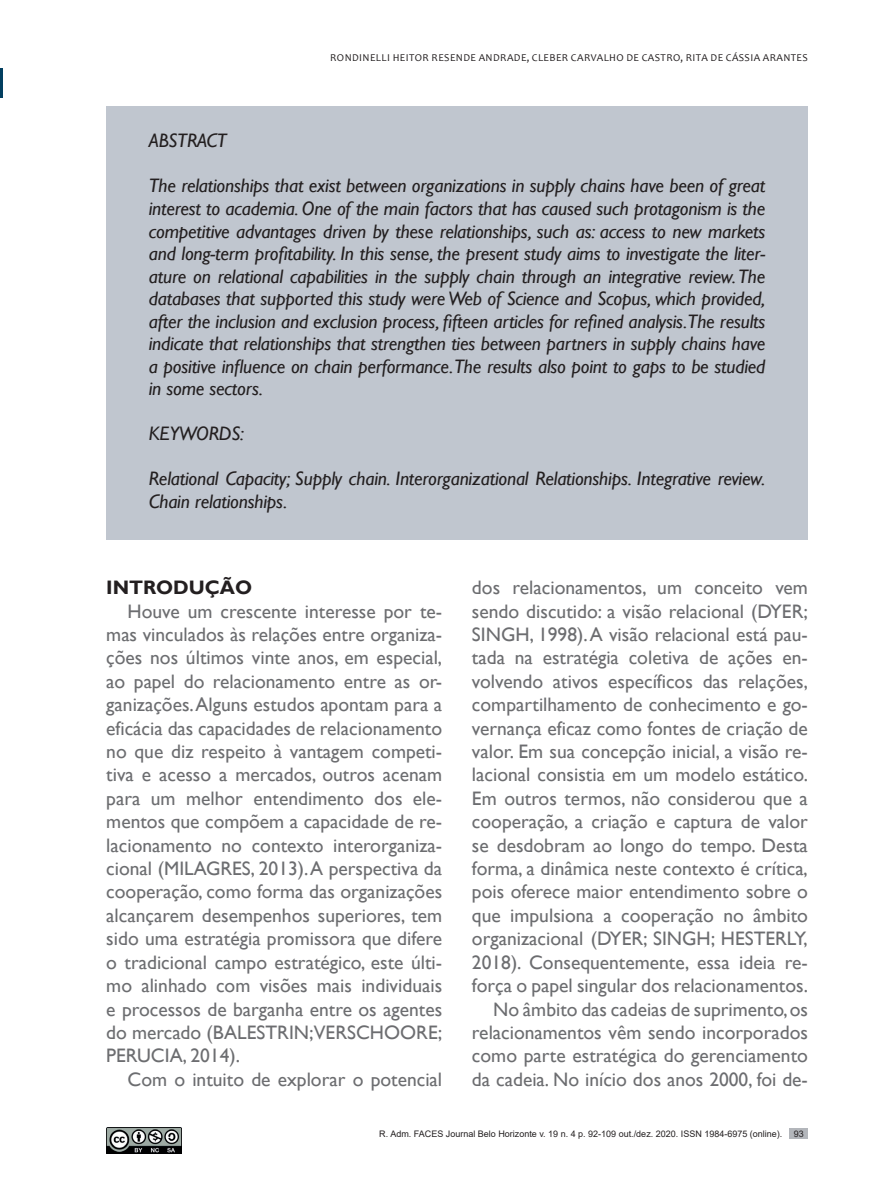
<style>
.page{position:relative;width:893px;height:1191px;background:#fff}
.page>*{position:absolute;margin:0;border:0;box-sizing:border-box;transform-origin:0 0}
.t1{font:19.5px/23.4px "Gill Sans";color:#6c6d70;text-align:justify}
.t2{font:italic 19.5px/22.5px "Gill Sans";letter-spacing:-.01em;color:#231f20;text-align:justify}
.t3{font:700 19.5px "Gill Sans";color:#231f20}
.t4{font:10.5px "Candara";letter-spacing:.04em;color:#231f20}
.t5{font:9px "Arial";color:#231f20}
</style>
<div class="page">
<div style="left:789px;top:1128px;width:19px;height:10px;background:#b3b6bb"></div>
<img style="left:106px;top:1127px;width:75px;height:26px">
<hr style="left:0;top:68px;width:2px;height:30px;background:#023f60">
<div style="left:106px;top:106px;width:702px;height:434px;background:#c0c6cf"></div>
<p class="t4" style="left:330px;top:51px;width:479px">RONDINELLI HEITOR RESENDE ANDRADE, CLEBER CARVALHO DE CASTRO, RITA DE CÁSSIA ARANTES</p>
<p class="t2" style="left:149px;top:130px;width:80px">ABSTRACT</p>
<p class="t2" style="left:149px;top:175px;width:618px">The relationships that exist between organizations in supply chains have been of great interest to academia. One of the main factors that has caused such protagonism is the competitive advantages driven by these relationships, such as: access to new markets and long-term profitability. In this sense, the present study aims to investigate the liter&shy;ature on relational capabilities in the supply chain through an integrative review. The databases that supported this study were Web of Science and Scopus, which provided, after the inclusion and exclusion process, fifteen articles for refined analysis.The results indicate that relationships that strengthen ties between partners in supply chains have a positive influence on chain performance.The results also point to gaps to be studied in some sectors.</p>
<p class="t2" style="left:149px;top:422px;width:97px">KEYWORDS:</p>
<p class="t2" style="left:149px;top:467px;width:618px">Relational Capacity; Supply chain. Interorganizational Relationships. Integrative review.<br>Chain relationships.</p>
<p class="t3" style="left:106px;top:576px;width:147px">INTRODUÇÃO</p>
<p class="t1" style="left:106px;top:599px;width:337px;text-indent:21px">Houve um crescente interesse por te&shy;mas vinculados às relações entre organiza&shy;ções nos últimos vinte anos, em especial, ao papel do relacionamento entre as or&shy;ganizações. Alguns estudos apontam para a eficácia das capacidades de relacionamento no que diz respeito à vantagem competi&shy;tiva e acesso a mercados, outros acenam para um melhor entendimento dos ele&shy;mentos que compõem a capacidade de re&shy;lacionamento no contexto interorganiza&shy;cional (MILAGRES, 2013). A perspectiva da cooperação, como forma das organizações alcançarem desempenhos superiores, tem sido uma estratégia promissora que difere o tradicional campo estratégico, este últi&shy;mo alinhado com visões mais individuais e processos de barganha entre os agentes do mercado (BALESTRIN;VERSCHOORE; PERUCIA, 2014).</p>
<p class="t1" style="left:128px;top:1067px;width:316px">Com o intuito de explorar o potencial</p>
<p class="t1" style="left:472px;top:576px;width:337px;text-align:right">dos relacionamentos, um conceito vem sendo discutido: a visão relacional (DYER; SINGH, 1998). A visão relacional está pau&shy;tada na estratégia coletiva de ações en&shy;volvendo ativos específicos das relações, compartilhamento de conhecimento e go&shy;vernança eficaz como fontes de criação de valor. Em sua concepção inicial, a visão re&shy;lacional consistia em um modelo estático.<br>Em outros termos, não considerou que a cooperação, a criação e captura de valor se desdobram ao longo do tempo. Desta forma, a dinâmica neste contexto é crítica, pois oferece maior entendimento sobre o que impulsiona a cooperação no âmbito organizacional (DYER; SINGH; HESTERLY, 2018). Consequentemente, essa ideia re&shy;força o papel singular dos relacionamentos.<br>No âmbito das cadeias de suprimento, os relacionamentos vêm sendo incorporados como parte estratégica do gerenciamento da cadeia. No início dos anos 2000, foi de-</p>
<p class="t5" style="left:379px;top:1127px;width:405px">R. Adm. FACES Journal Belo Horizonte v. 19 n. 4 p. 92-109 out./dez. 2020. ISSN 1984-6975 (online).</p>
<p class="t5" style="left:794px;top:1127px;width:12px">93</p>
</div>
